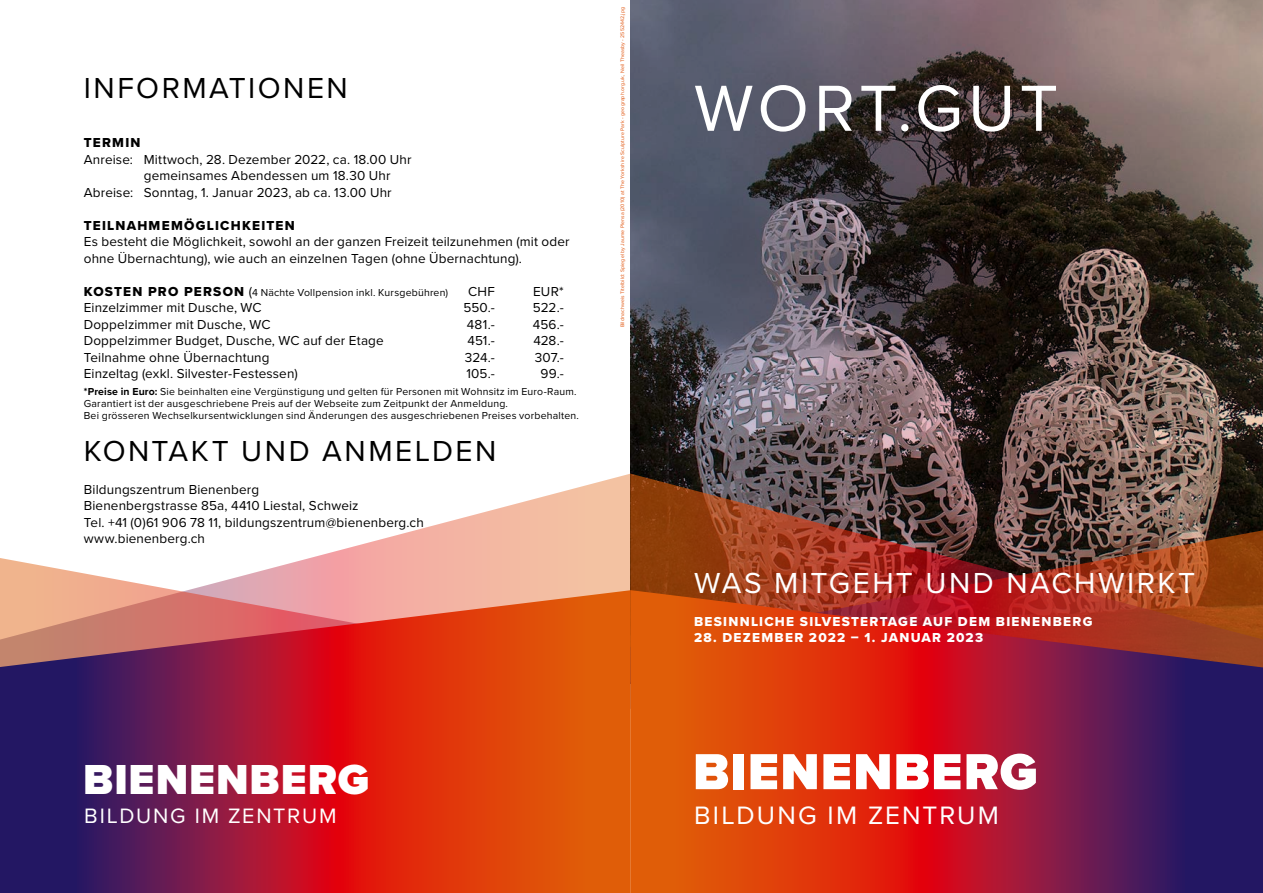
<style>
.page{position:relative;width:1263px;height:893px;background:#fff}
.page>*{position:absolute;margin:0;border:0;box-sizing:border-box;transform-origin:0 0}
.t1{font:67.5px "Proxima Nova";letter-spacing:.065em;color:#fff}
.t2{font:900 52.5px "Proxima Nova";letter-spacing:.02em;color:#fff}
.t3{font:900 43.5px "Proxima Nova";letter-spacing:.02em;color:#fff}
.t4{font:30px "Proxima Nova";letter-spacing:.08em;color:#000}
.t5{font:30px "Proxima Nova";letter-spacing:.08em;color:#fff}
.t6{font:26.1px "Proxima Nova";letter-spacing:.08em;color:#fff}
.t7{font:21.6px "Proxima Nova";letter-spacing:.08em;color:#fff}
.t8{font:13.5px/16.5px "Proxima Nova";letter-spacing:.01em;color:#000}
.t9{font:13.5px "Proxima Nova Extrabld";letter-spacing:.095em;color:#fff}
.t10{font:13.5px "Proxima Nova Extrabld";letter-spacing:.095em;color:#000}
.t11{font:10.5px/12px "Proxima Nova";letter-spacing:.02em;color:#000}
.t12{font:5.25px "Proxima Nova";letter-spacing:.025em;color:#e05108}
.s1{font-family:"Proxima Nova Extrabld";font-size:13.5px}
.s2{font-size:13.5px}
.s3{font-weight:700}
</style>
<div class="page">
<svg style="left:318px;top:474px;width:312px;height:82px"></svg>
<svg style="left:0;top:556px;width:630px;height:34px"></svg>
<svg style="left:0;top:590px;width:630px;height:303px;background:#b13634"></svg>
<img style="left:630px;top:0;width:633px;height:474px">
<img style="left:630px;top:474px;width:633px;height:55px">
<img style="left:630px;top:529px;width:633px;height:61px">
<svg style="left:630px;top:590px;width:633px;height:303px;background:#aa2b28"></svg>
<h3 class="t4" style="left:84px;top:65px;width:266px">INFORMATIONEN</h3>
<p class="t10" style="left:84px;top:133px;width:58px">TERMIN</p>
<p class="t8" style="left:84px;top:151px;width:329px">Anreise: Mittwoch, 28. Dezember 2022, ca. 18.00 Uhr</p>
<p class="t8" style="left:144px;top:167px;width:248px">gemeinsames Abendessen um 18.30 Uhr</p>
<p class="t8" style="left:84px;top:184px;width:309px">Abreise: Sonntag, 1. Januar 2023, ab ca. 13.00 Uhr</p>
<p class="t10" style="left:84px;top:215px;width:212px">TEILNAHMEMÖGLICHKEITEN</p>
<p class="t8" style="left:84px;top:233px;width:487px">Es besteht die Möglichkeit, sowohl an der ganzen Freizeit teilzunehmen (mit oder ohne Übernachtung), wie auch an einzelnen Tagen (ohne Übernachtung).</p>
<p class="t11" style="left:84px;top:286px;width:366px"><span class="s1">KOSTEN PRO PERSON</span> <span class="s2">(</span>4 Nächte Vollpension inkl. Kursgebühren)</p>
<p class="t8" style="left:468px;top:283px;width:28px">CHF</p>
<p class="t8" style="left:533px;top:283px;width:32px">EUR*</p>
<p class="t8" style="left:84px;top:299px;width:179px">Einzelzimmer mit Dusche, WC</p>
<p class="t8" style="left:463px;top:299px;width:33px">550.-</p>
<p class="t8" style="left:533px;top:299px;width:33px">522.-</p>
<p class="t8" style="left:84px;top:316px;width:188px">Doppelzimmer mit Dusche, WC</p>
<p class="t8" style="left:467px;top:316px;width:30px">481.-</p>
<p class="t8" style="left:533px;top:316px;width:32px">456.-</p>
<p class="t8" style="left:84px;top:332px;width:302px">Doppelzimmer Budget, Dusche, WC auf der Etage</p>
<p class="t8" style="left:468px;top:332px;width:29px">451.-</p>
<p class="t8" style="left:533px;top:332px;width:32px">428.-</p>
<p class="t8" style="left:84px;top:349px;width:187px">Teilnahme ohne Übernachtung</p>
<p class="t8" style="left:465px;top:349px;width:31px">324.-</p>
<p class="t8" style="left:535px;top:349px;width:31px">307.-</p>
<p class="t8" style="left:84px;top:365px;width:215px">Einzeltag (exkl. Silvester-Festessen)</p>
<p class="t8" style="left:466px;top:365px;width:30px">105.-</p>
<p class="t8" style="left:541px;top:365px;width:25px">99.-</p>
<p class="t11" style="left:84px;top:385px;width:497px"><span class="s3">*Preise in Euro:</span> Sie beinhalten eine Vergünstigung und gelten für Personen mit Wohnsitz im Euro-Raum.<br>Garantiert ist der ausgeschriebene Preis auf der Webseite zum Zeitpunkt der Anmeldung.<br>Bei grösseren Wechselkursentwicklungen sind Änderungen des ausgeschriebenen Preises vorbehalten.</p>
<h3 class="t4" style="left:84px;top:428px;width:414px">KONTAKT UND ANMELDEN</h3>
<p class="t8" style="left:84px;top:481px;width:342px">Bildungszentrum Bienenberg<br>Bienenbergstrasse 85a, 4410 Liestal, Schweiz<br>Tel. +41 (0)61 906 78 11, bildungszentrum@bienenberg.ch www.bienenberg.ch</p>
<p class="t12" style="left:619px;top:327px;width:322px;rotate:-90deg">Bildnachweis Titelbild: Spiegel by Jaume Plensa (2010) at The Yorkshire Sculpture Park - geograph.org.uk, Neil Theasby - 2552442.jpg</p>
<h3 class="t3" style="left:83px;top:747px;width:288px">BIENENBERG</h3>
<h3 class="t7" style="left:84px;top:800px;width:254px">BILDUNG IM ZENTRUM</h3>
<h1 class="t1" style="left:694px;top:58px;width:366px">WORT.GUT</h1>
<h3 class="t5" style="left:694px;top:560px;width:503px">WAS MITGEHT UND NACHWIRKT</h3>
<p class="t9" style="left:694px;top:611px;width:400px">BESINNLICHE SILVESTERTAGE AUF DEM BIENENBERG</p>
<p class="t9" style="left:694px;top:628px;width:291px">28. DEZEMBER 2022 – 1. JANUAR 2023</p>
<h2 class="t2" style="left:693px;top:732px;width:346px">BIENENBERG</h2>
<h3 class="t6" style="left:694px;top:796px;width:306px">BILDUNG IM ZENTRUM</h3>
</div>
